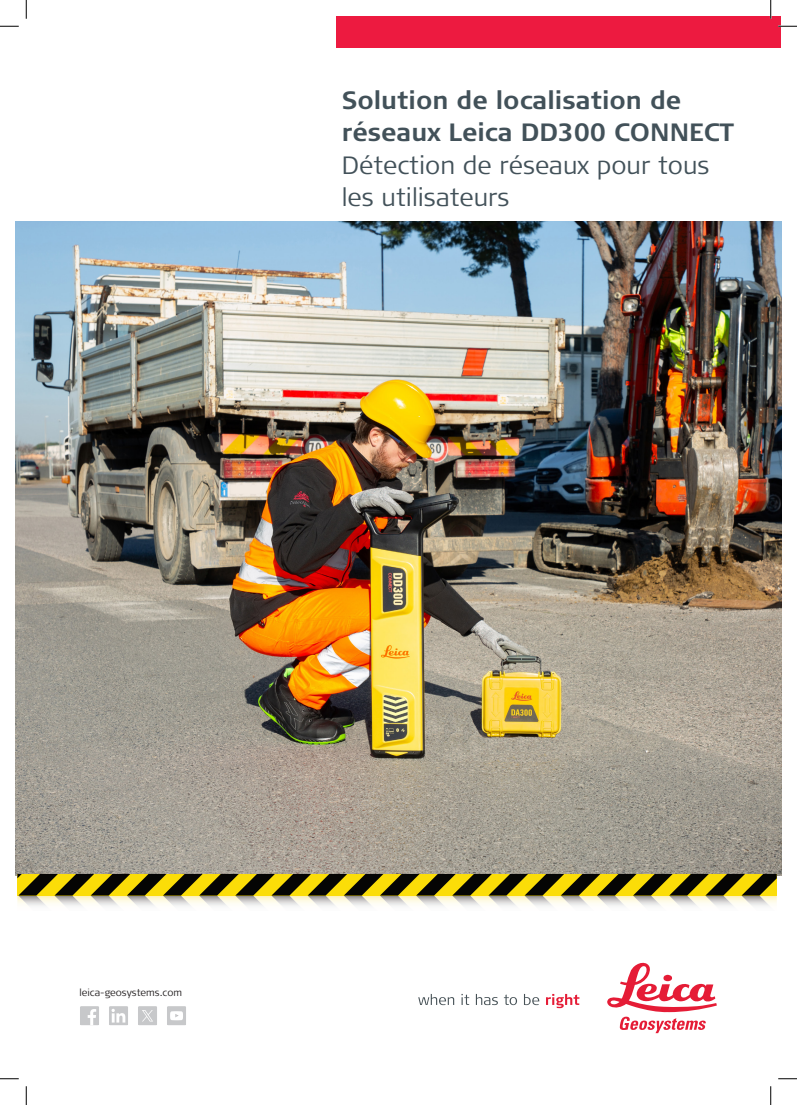
<style>
.page{position:relative;width:797px;height:1105px;background:#fff}
.page>*{position:absolute;margin:0;border:0;box-sizing:border-box;transform-origin:0 0}
.t1{font:700 25px/32.5px "Signa Column";color:#425159}
.t2{font:300 25px/32.5px "Signa Column";color:#425159}
.t3{font:300 10px "Signa Pro";color:#231f20}
</style>
<div class="page">
<img style="left:16px;top:221px;width:765px;height:655px">
<div style="left:336px;top:16px;width:445px;height:32px;background:#ed1a40"></div>
<svg style="left:418px;top:994px;width:36px;height:11px"></svg>
<svg style="left:461px;top:994px;width:8px;height:11px"></svg>
<svg style="left:476px;top:994px;width:22px;height:11px"></svg>
<svg style="left:504px;top:994px;width:13px;height:11px"></svg>
<svg style="left:524px;top:994px;width:15px;height:11px"></svg>
<svg style="left:546px;top:994px;width:33px;height:14px"></svg>
<svg style="left:607px;top:962px;width:109px;height:71px"></svg>
<svg style="left:17px;top:874px;width:759px;height:32px"></svg>
<svg style="left:167px;top:1006px;width:19px;height:19px"></svg>
<svg style="left:109px;top:1006px;width:19px;height:19px"></svg>
<svg style="left:80px;top:1006px;width:19px;height:19px"></svg>
<svg style="left:138px;top:1006px;width:19px;height:19px"></svg>
<svg style="left:0;top:25px;width:19px;height:2px"></svg>
<svg style="left:778px;top:25px;width:19px;height:2px"></svg>
<svg style="left:0;top:1078px;width:19px;height:1px"></svg>
<svg style="left:778px;top:1078px;width:19px;height:1px"></svg>
<svg style="left:25px;top:0;width:2px;height:19px"></svg>
<svg style="left:25px;top:1086px;width:2px;height:19px"></svg>
<svg style="left:770px;top:0;width:1px;height:19px"></svg>
<svg style="left:770px;top:1086px;width:1px;height:19px"></svg>
<p class="t1" style="left:342px;top:84px;width:394px">Solution de localisation de réseaux Leica DD300 CONNECT</p>
<p class="t2" style="left:342px;top:149px;width:369px">Détection de réseaux pour tous les utilisateurs</p>
<p class="t3" style="left:79px;top:986px;width:104px">leica-geosystems.com</p>
</div>
